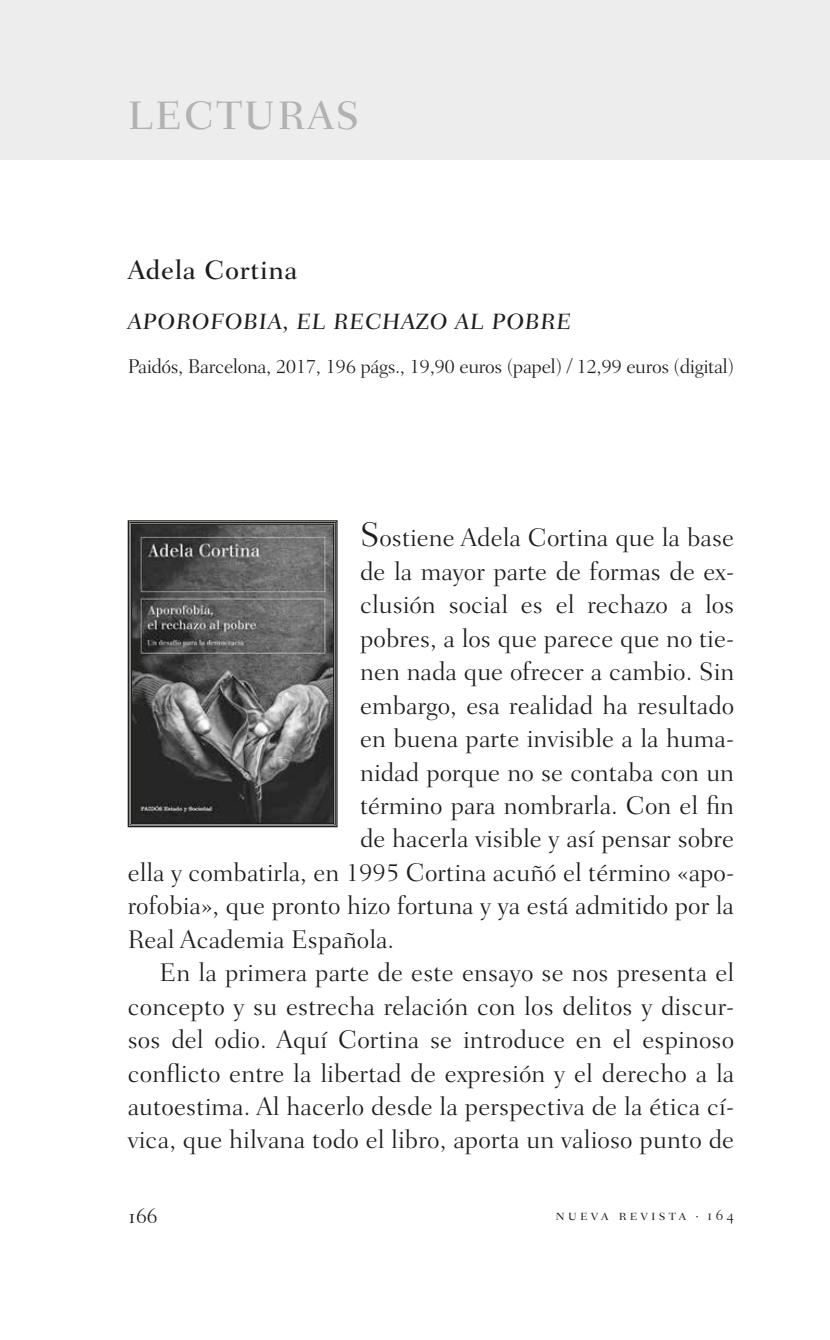
<style>
.page{position:relative;width:830px;height:1340px;background:#fff}
.page>*{position:absolute;margin:0;border:0;box-sizing:border-box;transform-origin:0 0}
.t1{font:500 40.5px "Fairfield";letter-spacing:.05em;color:#b3b2b2}
.t2{font:500 27px "Fairfield";letter-spacing:.025em;color:#1d1d1b}
.t3{font:300 25.88px "Fairfield";color:#1d1d1b}
.t4{font:22.5px "Fairfield Medium Caption";letter-spacing:.025em;color:#1d1d1b}
.t5{font:22.5px "Fairfield Light SC";color:#1d1d1b}
.t6{font:300 20.25px "Fairfield";letter-spacing:-.02em;color:#1d1d1b}
.t7{font:15.75px "Fairfield Light SC";letter-spacing:.205em;color:#1d1d1b}
.s1{font-size:34.88px}
</style>
<div class="page">
<div style="left:0;top:0;width:829px;height:159px;background:#ededed"></div>
<svg style="left:127px;top:520px;width:211px;height:308px;background:#696967"></svg>
<svg style="left:130px;top:523px;width:205px;height:301px;background:#5c5c5c"></svg>
<h1 class="t1" style="left:128px;top:92px;width:233px">LECTURAS</h1>
<p class="t2" style="left:128px;top:254px;width:171px">Adela Cortina</p>
<p class="t4" style="left:128px;top:308px;width:445px">APOROFOBIA, EL RECHAZO AL POBRE</p>
<p class="t6" style="left:128px;top:355px;width:607px">Paidós, Barcelona, 2017, 196 págs., 19,90 euros (papel) / 12,99 euros (digital)</p>
<p class="t3" style="left:360px;top:523px;width:375px"><span class="s1">S</span>ostiene Adela Cortina que la base</p>
<p class="t3" style="left:360px;top:556px;width:375px">de la mayor parte de formas de ex-</p>
<p class="t3" style="left:360px;top:590px;width:375px">clusión social es el rechazo a los</p>
<p class="t3" style="left:360px;top:623px;width:375px">pobres, a los que parece que no tie-</p>
<p class="t3" style="left:360px;top:657px;width:375px">nen nada que ofrecer a cambio. Sin</p>
<p class="t3" style="left:360px;top:690px;width:375px">embargo, esa realidad ha resultado</p>
<p class="t3" style="left:360px;top:724px;width:375px">en buena parte invisible a la huma-</p>
<p class="t3" style="left:360px;top:757px;width:375px">nidad porque no se contaba con un</p>
<p class="t3" style="left:360px;top:790px;width:375px">término para nombrarla. Con el fin</p>
<p class="t3" style="left:360px;top:824px;width:375px">de hacerla visible y así pensar sobre</p>
<p class="t3" style="left:128px;top:857px;width:607px">ella y combatirla, en 1995 Cortina acuñó el término «apo-</p>
<p class="t3" style="left:128px;top:891px;width:607px">rofobia», que pronto hizo fortuna y ya está admitido por la</p>
<p class="t3" style="left:128px;top:924px;width:268px">Real Academia Española.</p>
<p class="t3" style="left:159px;top:958px;width:575px">En la primera parte de este ensayo se nos presenta el</p>
<p class="t3" style="left:128px;top:991px;width:607px">concepto y su estrecha relación con los delitos y discur-</p>
<p class="t3" style="left:128px;top:1024px;width:607px">sos del odio. Aquí Cortina se introduce en el espinoso</p>
<p class="t3" style="left:128px;top:1058px;width:608px">conflicto entre la libertad de expresión y el derecho a la</p>
<p class="t3" style="left:128px;top:1091px;width:607px">autoestima. Al hacerlo desde la perspectiva de la ética cí-</p>
<p class="t3" style="left:128px;top:1125px;width:607px">vica, que hilvana todo el libro, aporta un valioso punto de</p>
<p class="t5" style="left:128px;top:1203px;width:31px">166</p>
<p class="t7" style="left:555px;top:1205px;width:180px">nueva revista · 164</p>
</div>
